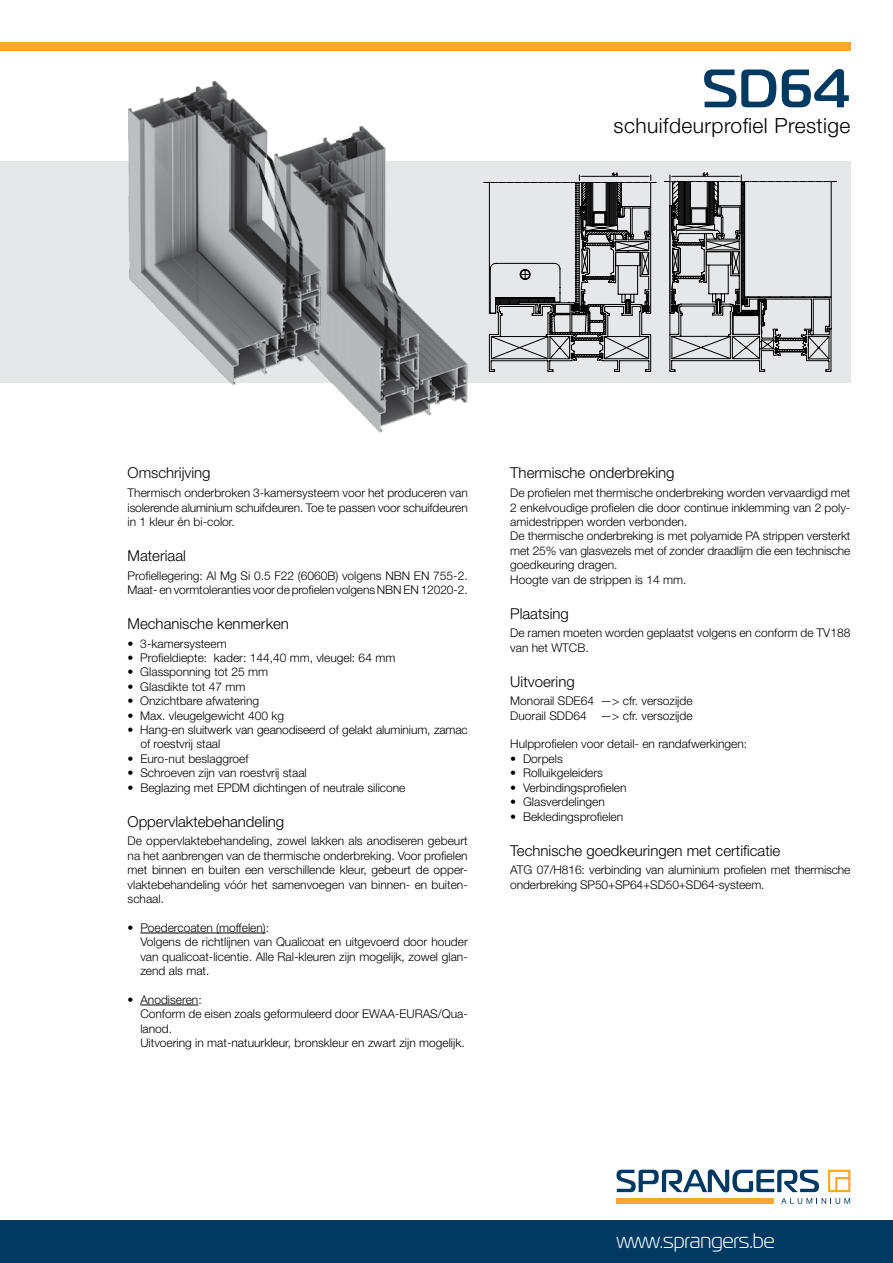
<style>
.page{position:relative;width:893px;height:1263px;background:#fff}
.page>*{position:absolute;margin:0;border:0;box-sizing:border-box;transform-origin:0 0}
.t1{font:700 54px "Magistral A";color:#003a63}
.t2{font:300 21px "Helvetica Neue LT Std";letter-spacing:.02em;color:#000}
.t3{font:21px "Magistral A";color:#fff}
.t4{font:300 15px "Helvetica Neue LT Std";color:#000}
.t5{font:300 12px/14.4px "Helvetica Neue LT Std";color:#000}
</style>
<div class="page">
<div style="left:0;top:43px;width:850px;height:8px;background:#faa634"></div>
<div style="left:0;top:1220px;width:893px;height:43px;background:#003a63"></div>
<div style="left:0;top:162px;width:850px;height:221px;background:#e6e7e8"></div>
<hr style="left:140px;top:933px;width:126px;height:1px;background:#000">
<hr style="left:140px;top:1005px;width:58px;height:1px;background:#000">
<svg style="left:616px;top:1169px;width:203px;height:23px"></svg>
<svg style="left:828px;top:1170px;width:22px;height:22px"></svg>
<div style="left:616px;top:1198px;width:158px;height:6px;background:#faa634"></div>
<svg style="left:781px;top:1198px;width:69px;height:6px"></svg>
<svg style="left:484px;top:173px;width:172px;height:199px"></svg>
<svg style="left:664px;top:172px;width:173px;height:200px"></svg>
<img style="left:326px;top:125px;width:148px;height:308px">
<img style="left:125px;top:80px;width:201px;height:306px">
<h1 class="t1" style="left:702px;top:55px;width:149px">SD64</h1>
<h2 class="t2" style="left:614px;top:112px;width:238px">schuifdeurprofiel Prestige</h2>
<p class="t4" style="left:128px;top:464px;width:85px">Omschrijving</p>
<p class="t5" style="left:128px;top:485px;width:342px;text-align:justify">Thermisch onderbroken 3-kamersysteem voor het produceren van isolerende aluminium schuifdeuren. Toe te passen voor schuifdeuren in 1 kleur én bi-color.</p>
<p class="t4" style="left:128px;top:546px;width:60px">Materiaal</p>
<p class="t5" style="left:128px;top:568px;width:342px">Profiellegering: Al Mg Si 0.5 F22 (6060B) volgens NBN EN 755-2.<br>Maat- en vormtoleranties voor de profielen volgens NBN EN 12020-2.</p>
<p class="t4" style="left:128px;top:614px;width:163px">Mechanische kenmerken</p>
<p class="t5" style="left:128px;top:636px;width:101px">• 3-kamersysteem</p>
<p class="t5" style="left:128px;top:650px;width:269px">• Profieldiepte: kader: 144,40 mm, vleugel: 64 mm</p>
<p class="t5" style="left:128px;top:665px;width:142px">• Glassponning tot 25 mm</p>
<p class="t5" style="left:128px;top:679px;width:119px">• Glasdikte tot 47 mm</p>
<p class="t5" style="left:128px;top:693px;width:133px">• Onzichtbare afwatering</p>
<p class="t5" style="left:128px;top:708px;width:158px">• Max. vleugelgewicht 400 kg</p>
<p class="t5" style="left:140px;top:722px;width:329px;text-indent:-13px">• Hang-en sluitwerk van geanodiseerd of gelakt aluminium, zamac of roestvrij staal</p>
<p class="t5" style="left:128px;top:751px;width:123px">• Euro-nut beslaggroef</p>
<p class="t5" style="left:128px;top:765px;width:181px">• Schroeven zijn van roestvrij staal</p>
<p class="t5" style="left:128px;top:780px;width:279px">• Beglazing met EPDM dichtingen of neutrale silicone</p>
<p class="t4" style="left:128px;top:812px;width:158px">Oppervlaktebehandeling</p>
<p class="t5" style="left:128px;top:834px;width:342px;text-align:justify">De oppervlaktebehandeling, zowel lakken als anodiseren gebeurt na het aanbrengen van de thermische onderbreking. Voor profielen met binnen en buiten een verschillende kleur, gebeurt de opper&shy;vlaktebehandeling vóór het samenvoegen van binnen- en buiten&shy;schaal.</p>
<p class="t5" style="left:140px;top:920px;width:329px;text-indent:-13px">• Poedercoaten (moffelen):<br>Volgens de richtlijnen van Qualicoat en uitgevoerd door houder van qualicoat-licentie. Alle Ral-kleuren zijn mogelijk, zowel glan&shy;zend als mat.</p>
<p class="t5" style="left:140px;top:992px;width:329px;text-indent:-13px">• Anodiseren:<br>Conform de eisen zoals geformuleerd door EWAA-EURAS/Qua&shy;lanod.<br>Uitvoering in mat-natuurkleur, bronskleur en zwart zijn mogelijk.</p>
<p class="t4" style="left:510px;top:464px;width:166px">Thermische onderbreking</p>
<p class="t5" style="left:510px;top:485px;width:342px">De profielen met thermische onderbreking worden vervaardigd met 2 enkelvoudige profielen die door continue inklemming van 2 poly&shy;amidestrippen worden verbonden.<br>De thermische onderbreking is met polyamide PA strippen versterkt met 25% van glasvezels met of zonder draadlijm die een technische goedkeuring dragen.<br>Hoogte van de strippen is 14 mm.</p>
<p class="t4" style="left:510px;top:604px;width:60px">Plaatsing</p>
<p class="t5" style="left:510px;top:625px;width:342px">De ramen moeten worden geplaatst volgens en conform de TV188 van het WTCB.</p>
<p class="t4" style="left:510px;top:672px;width:66px">Uitvoering</p>
<p class="t5" style="left:510px;top:693px;width:184px">Monorail SDE64 —&gt; cfr. versozijde<br>Duorail SDD64 —&gt; cfr. versozijde</p>
<p class="t5" style="left:510px;top:737px;width:238px">Hulpprofielen voor detail- en randafwerkingen:</p>
<p class="t5" style="left:510px;top:751px;width:54px">• Dorpels</p>
<p class="t5" style="left:510px;top:765px;width:94px">• Rolluikgeleiders</p>
<p class="t5" style="left:510px;top:780px;width:118px">• Verbindingsprofielen</p>
<p class="t5" style="left:510px;top:794px;width:96px">• Glasverdelingen</p>
<p class="t5" style="left:510px;top:809px;width:115px">• Bekledingsprofielen</p>
<p class="t4" style="left:510px;top:841px;width:272px">Technische goedkeuringen met certificatie</p>
<p class="t5" style="left:510px;top:862px;width:342px">ATG 07/H816: verbinding van aluminium profielen met thermische onderbreking SP50+SP64+SD50+SD64-systeem.</p>
<h2 class="t3" style="left:617px;top:1227px;width:159px">www.sprangers.be</h2>
</div>
